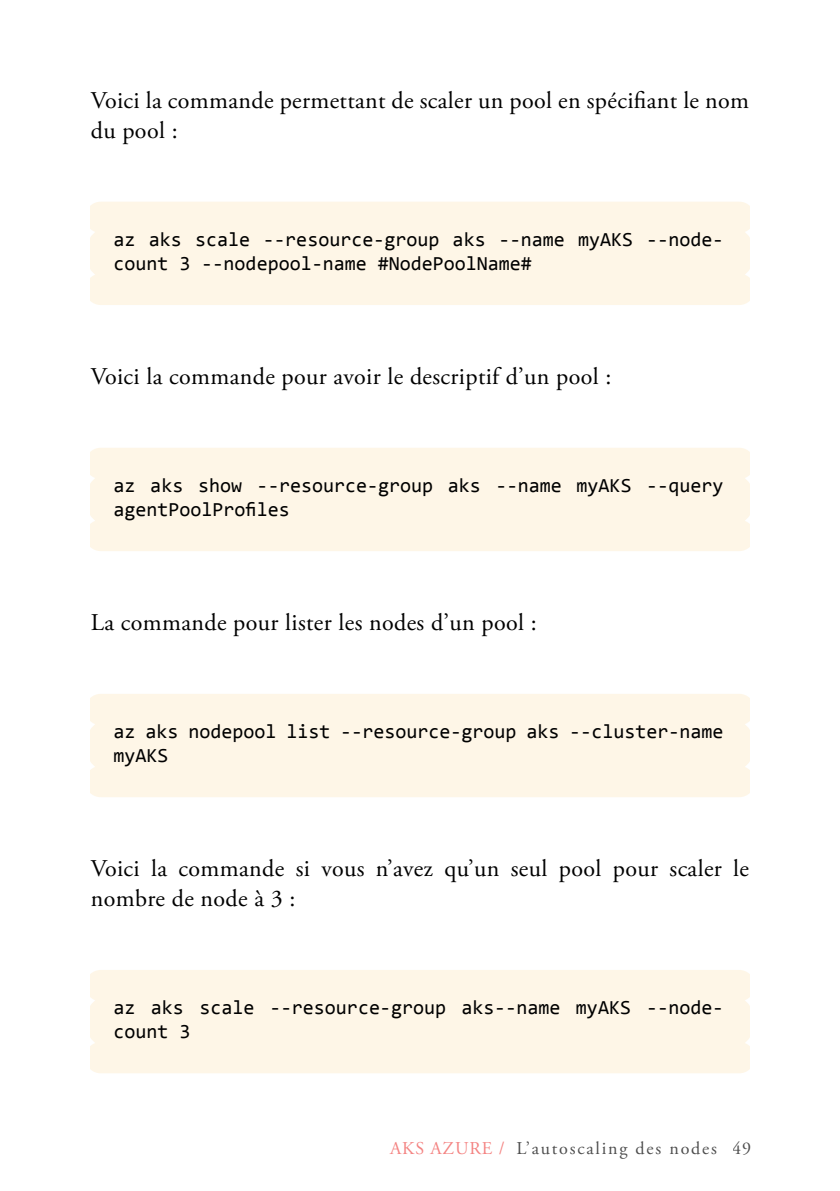
<style>
.page{position:relative;width:840px;height:1191px;background:#fff}
.page>*{position:absolute;margin:0;border:0;box-sizing:border-box;transform-origin:0 0}
.t1{font:24px/30px "Adobe Garamond Pro";letter-spacing:.015em;color:#000}
.t2{font:20px/24px "Consolas";color:#000}
.t3{font:18px "Adobe Garamond Pro";letter-spacing:.1em;color:#000}
.s1{color:#ef4d4b}
</style>
<div class="page">
<div style="left:91px;top:202px;width:657px;height:103px;background:#fef6e7"></div>
<div style="left:91px;top:448px;width:657px;height:103px;background:#fef6e7"></div>
<div style="left:91px;top:694px;width:657px;height:103px;background:#fef6e7"></div>
<div style="left:91px;top:970px;width:657px;height:103px;background:#fef6e7"></div>
<p class="t1" style="left:91px;top:86px;width:659px">Voici la commande permettant de scaler un pool en spécifiant le nom du pool :</p>
<p class="t2" style="left:113px;top:227px;width:611px">az aks scale --resource-group aks --name myAKS --node&shy;count 3 --nodepool-name #NodePoolName#</p>
<p class="t1" style="left:91px;top:362px;width:522px">Voici la commande pour avoir le descriptif d’un pool :</p>
<p class="t2" style="left:113px;top:473px;width:611px">az aks show --resource-group aks --name myAKS --query agentPoolProfiles</p>
<p class="t1" style="left:91px;top:608px;width:447px">La commande pour lister les nodes d’un pool :</p>
<p class="t2" style="left:113px;top:719px;width:611px">az aks nodepool list --resource-group aks --cluster-name myAKS</p>
<p class="t1" style="left:91px;top:854px;width:659px">Voici la commande si vous n’avez qu’un seul pool pour scaler le nombre de node à 3 :</p>
<p class="t2" style="left:113px;top:995px;width:611px">az aks scale --resource-group aks--name myAKS --node&shy;count 3</p>
<p class="t3" style="left:390px;top:1137px;width:362px"><span class="s1">AKS AZURE /</span> L’autoscaling des nodes 49</p>
</div>
